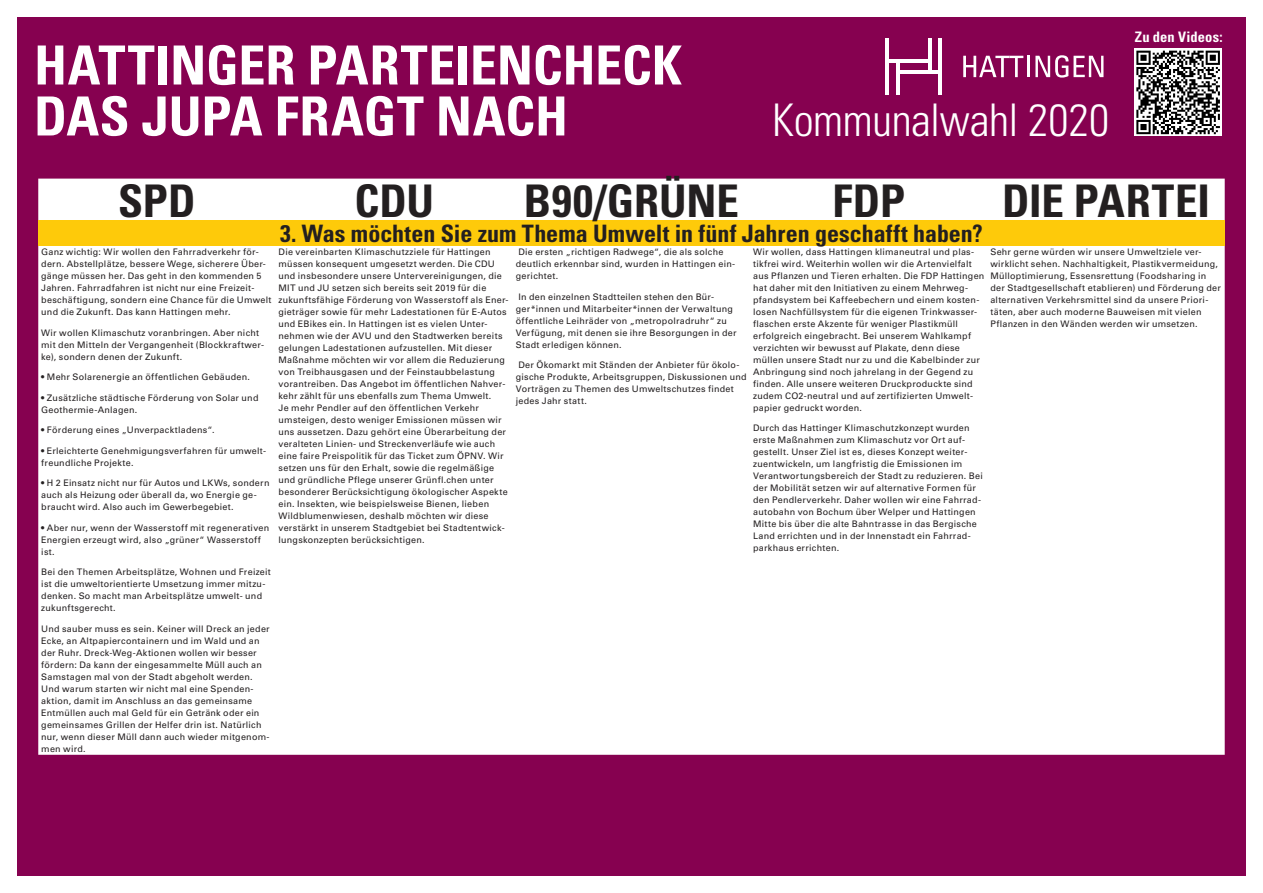
<style>
.page{position:relative;width:1263px;height:893px;background:#fff}
.page>*{position:absolute;margin:0;border:0;box-sizing:border-box;transform-origin:0 0}
.t1{font:700 condensed 54px/51px "Univers";color:#fff}
.t2{font:700 condensed 45px "Univers";color:#231f20}
.t3{font:300 condensed 45px "Univers";letter-spacing:-.01em;color:#fff}
.t4{font:700 condensed 24px "Univers";color:#231f20}
.t5{font:700 condensed 14.4px "Univers";letter-spacing:.01em;color:#fff}
.t6{font:9px/12px "Univers";letter-spacing:.03em;color:#231f20}
</style>
<div class="page">
<div style="left:17px;top:17px;width:1229px;height:859px;background:#860150"></div>
<hr style="left:896px;top:61px;width:3px;height:34px;background:#fff">
<hr style="left:885px;top:38px;width:4px;height:57px;background:#fff">
<hr style="left:928px;top:38px;width:3px;height:34px;background:#fff">
<hr style="left:938px;top:38px;width:4px;height:57px;background:#fff">
<hr style="left:887px;top:59px;width:42px;height:4px;background:#fff">
<hr style="left:898px;top:70px;width:42px;height:4px;background:#fff">
<svg style="left:963px;top:56px;width:60px;height:21px"></svg>
<hr style="left:1027px;top:56px;width:3px;height:21px;background:#fff">
<svg style="left:1035px;top:55px;width:68px;height:23px"></svg>
<div style="left:1134px;top:49px;width:88px;height:87px;background:linear-gradient(to bottom,#fff,#fff)"></div>
<svg style="left:1136px;top:51px;width:84px;height:83px;background:#7c7c7c"></svg>
<div style="left:38px;top:179px;width:1187px;height:576px;background:#fff"></div>
<div style="left:38px;top:220px;width:1187px;height:25px;background:#feca0a"></div>
<h1 class="t1" style="left:34px;top:40px;width:649px">HATTINGER PARTEIENCHECK<br>DAS JUPA FRAGT NACH</h1>
<h2 class="t3" style="left:772px;top:93px;width:339px">Kommunalwahl 2020</h2>
<h3 class="t5" style="left:1135px;top:28px;width:89px">Zu den Videos:</h3>
<h2 class="t2" style="left:118px;top:174px;width:79px">SPD</h2>
<h2 class="t2" style="left:354px;top:174px;width:81px">CDU</h2>
<h2 class="t2" style="left:524px;top:174px;width:216px">B90/GRÜNE</h2>
<h2 class="t2" style="left:832px;top:174px;width:74px">FDP</h2>
<h2 class="t2" style="left:1002px;top:174px;width:210px">DIE PARTEI</h2>
<h3 class="t4" style="left:280px;top:219px;width:704px">3. Was möchten Sie zum Thema Umwelt in fünf Jahren geschafft haben?</h3>
<p class="t6" style="left:41px;top:246px;width:232px">Ganz wichtig: Wir wollen den Fahrradverkehr för&shy;dern. Abstellplätze, bessere Wege, sicherere Über&shy;gänge müssen her. Das geht in den kommenden 5<br>Jahren. Fahrradfahren ist nicht nur eine Freizeit&shy;beschäftigung, sondern eine Chance für die Umwelt und die Zukunft. Das kann Hattingen mehr.</p>
<p class="t6" style="left:41px;top:327px;width:224px">Wir wollen Klimaschutz voranbringen. Aber nicht mit den Mitteln der Vergangenheit (Blockkraftwer&shy;ke), sondern denen der Zukunft.</p>
<p class="t6" style="left:41px;top:371px;width:210px">• Mehr Solarenergie an öffentlichen Gebäuden.</p>
<p class="t6" style="left:41px;top:392px;width:219px">• Zusätzliche städtische Förderung von Solar und<br>Geothermie-Anlagen.</p>
<p class="t6" style="left:41px;top:424px;width:175px">• Förderung eines „Unverpacktladens“.</p>
<p class="t6" style="left:41px;top:445px;width:226px">• Erleichterte Genehmigungsverfahren für umwelt&shy;freundliche Projekte.</p>
<p class="t6" style="left:41px;top:477px;width:230px">• H 2 Einsatz nicht nur für Autos und LKWs, sondern auch als Heizung oder überall da, wo Energie ge&shy;braucht wird. Also auch im Gewerbegebiet.</p>
<p class="t6" style="left:41px;top:522px;width:229px">• Aber nur, wenn der Wasserstoff mit regenerativen<br>Energien erzeugt wird, also „grüner“ Wasserstoff ist.</p>
<p class="t6" style="left:41px;top:566px;width:231px">Bei den Themen Arbeitsplätze, Wohnen und Freizeit ist die umweltorientierte Umsetzung immer mitzu&shy;denken. So macht man Arbeitsplätze umwelt- und zukunftsgerecht.</p>
<p class="t6" style="left:41px;top:623px;width:230px">Und sauber muss es sein. Keiner will Dreck an jeder Ecke, an Altpapiercontainern und im Wald und an der Ruhr. Dreck-Weg-Aktionen wollen wir besser fördern: Da kann der eingesammelte Müll auch an Samstagen mal von der Stadt abgeholt werden.<br>Und warum starten wir nicht mal eine Spenden&shy;aktion, damit im Anschluss an das gemeinsame Entmüllen auch mal Geld für ein Getränk oder ein gemeinsames Grillen der Helfer drin ist. Natürlich nur, wenn dieser Müll dann auch wieder mitgenom&shy;men wird.</p>
<p class="t6" style="left:990px;top:246px;width:232px">Sehr gerne würden wir unsere Umweltziele ver&shy;wirklicht sehen. Nachhaltigkeit, Plastikvermeidung, Mülloptimierung, Essensrettung (Foodsharing in der Stadtgesellschaft etablieren) und Förderung der alternativen Verkehrsmittel sind da unsere Priori&shy;täten, aber auch moderne Bauweisen mit vielen Pflanzen in den Wänden werden wir umsetzen.</p>
<p class="t6" style="left:753px;top:246px;width:233px">Wir wollen, dass Hattingen klimaneutral und plas&shy;tikfrei wird. Weiterhin wollen wir die Artenvielfalt aus Pflanzen und Tieren erhalten. Die FDP Hattingen hat daher mit den Initiativen zu einem Mehrweg&shy;pfandsystem bei Kaffeebechern und einem kosten&shy;losen Nachfüllsystem für die eigenen Trinkwasser&shy;flaschen erste Akzente für weniger Plastikmüll erfolgreich eingebracht. Bei unserem Wahlkampf verzichten wir bewusst auf Plakate, denn diese müllen unsere Stadt nur zu und die Kabelbinder zur Anbringung sind noch jahrelang in der Gegend zu finden. Alle unsere weiteren Druckproduckte sind zudem CO2-neutral und auf zertifizierten Umwelt&shy;papier gedruckt worden.</p>
<p class="t6" style="left:753px;top:422px;width:231px">Durch das Hattinger Klimaschutzkonzept wurden erste Maßnahmen zum Klimaschutz vor Ort auf&shy;gestellt. Unser Ziel ist es, dieses Konzept weiter&shy;zuentwickeln, um langfristig die Emissionen im Verantwortungsbereich der Stadt zu reduzieren. Bei der Mobilität setzen wir auf alternative Formen für den Pendlerverkehr. Daher wollen wir eine Fahrrad&shy;autobahn von Bochum über Welper und Hattingen Mitte bis über die alte Bahntrasse in das Bergische Land errichten und in der Innenstadt ein Fahrrad&shy;parkhaus errichten.</p>
<p class="t6" style="left:279px;top:246px;width:232px">Die vereinbarten Klimaschutzziele für Hattingen müssen konsequent umgesetzt werden. Die CDU und insbesondere unsere Untervereinigungen, die MIT und JU setzen sich bereits seit 2019 für die zukunftsfähige Förderung von Wasserstoff als Ener&shy;gieträger sowie für mehr Ladestationen für E-Autos und EBikes ein. In Hattingen ist es vielen Unter&shy;nehmen wie der AVU und den Stadtwerken bereits gelungen Ladestationen aufzustellen. Mit dieser Maßnahme möchten wir vor allem die Reduzierung von Treibhausgasen und der Feinstaubbelastung vorantreiben. Das Angebot im öffentlichen Nahver&shy;kehr zählt für uns ebenfalls zum Thema Umwelt.<br>Je mehr Pendler auf den öffentlichen Verkehr umsteigen, desto weniger Emissionen müssen wir uns aussetzen. Dazu gehört eine Überarbeitung der veralteten Linien- und Streckenverläufe wie auch eine faire Preispolitik für das Ticket zum ÖPNV. Wir setzen uns für den Erhalt, sowie die regelmäßige und gründliche Pflege unserer Grünfl.chen unter besonderer Berücksichtigung ökologischer Aspekte ein. Insekten, wie beispielsweise Bienen, lieben Wildblumenwiesen, deshalb möchten wir diese verstärkt in unserem Stadtgebiet bei Stadtentwick&shy;lungskonzepten berücksichtigen.</p>
<p class="t6" style="left:516px;top:246px;width:221px">Die ersten „richtigen Radwege“, die als solche deutlich erkennbar sind, wurden in Hattingen ein&shy;gerichtet.</p>
<p class="t6" style="left:516px;top:290px;width:222px">In den einzelnen Stadtteilen stehen den Bür&shy;ger*innen und Mitarbeiter*innen der Verwaltung öffentliche Leihräder von „metropolradruhr“ zu Verfügung, mit denen sie ihre Besorgungen in der Stadt erledigen können.</p>
<p class="t6" style="left:516px;top:359px;width:232px">Der Ökomarkt mit Ständen der Anbieter für ökolo&shy;gische Produkte, Arbeitsgruppen, Diskussionen und Vorträgen zu Themen des Umweltschutzes findet jedes Jahr statt.</p>
</div>
